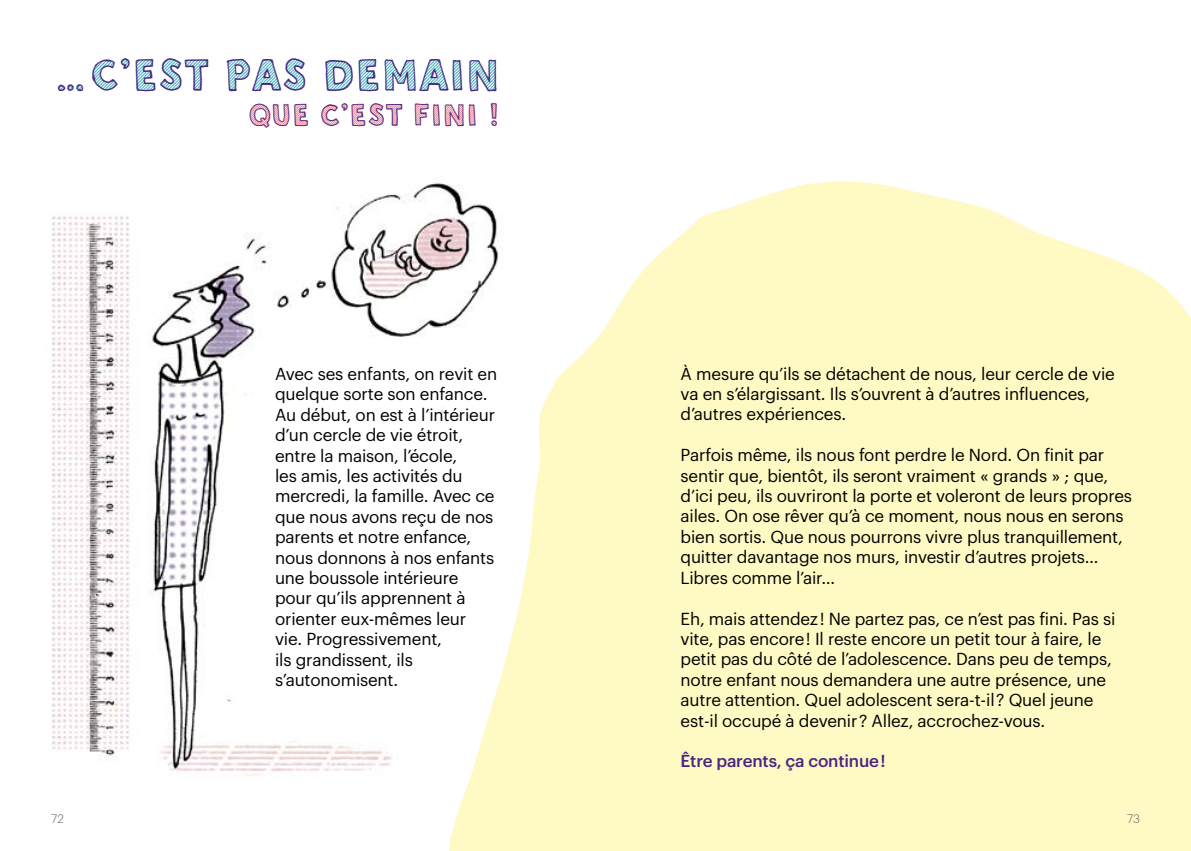
<style>
.page{position:relative;width:1191px;height:851px;background:#fff}
.page>*{position:absolute;margin:0;border:0;box-sizing:border-box;transform-origin:0 0}
.t1{font:46px "SD Sans One";color:#4a2683}
.t2{font:32px "SD Sans One";color:#4a2683}
.t3{font:17px/20.4px "Graphik";letter-spacing:-.01em;color:#000}
.t4{font:500 17px "Graphik";letter-spacing:-.01em;color:#4a2683}
.t5{font:300 12px "Graphik";color:#646363}
</style>
<div class="page">
<img style="left:51px;top:183px;width:450px;height:593px">
<svg style="left:449px;top:306px;width:145px;height:544px;fill:#fff9c3"></svg>
<div style="left:594px;top:498px;width:597px;height:352px;background:#fff9c3"></div>
<svg style="left:590px;top:181px;width:601px;height:609px;fill:#fff9c3"></svg>
<h1 class="t1" style="left:57px;top:45px;width:445px">…C’EST PAS DEMAIN</h1>
<h2 class="t2" style="left:248px;top:94px;width:253px">QUE C’EST FINI !</h2>
<p class="t3" style="left:275px;top:362px;width:224px">Avec ses enfants, on revit en quelque sorte son enfance.<br>Au début, on est à l’intérieur d’un cercle de vie étroit, entre la maison, l’école,<br>les amis, les activités du mercredi, la famille. Avec ce que nous avons reçu de nos parents et notre enfance, nous donnons à nos enfants une boussole intérieure pour qu’ils apprennent à orienter eux-mêmes leur vie. Progressivement,<br>ils grandissent, ils s’autonomisent.</p>
<p class="t3" style="left:680px;top:361px;width:436px">À mesure qu’ils se détachent de nous, leur cercle de vie va en s’élargissant. Ils s’ouvrent à d’autres influences, d’autres expériences.</p>
<p class="t3" style="left:680px;top:443px;width:453px">Parfois même, ils nous font perdre le Nord. On finit par sentir que, bientôt, ils seront vraiment « grands » ; que, d’ici peu, ils ouvriront la porte et voleront de leurs propres ailes. On ose rêver qu’à ce moment, nous nous en serons bien sortis. Que nous pourrons vivre plus tranquillement, quitter davantage nos murs, investir d’autres projets… Libres comme l’air…</p>
<p class="t3" style="left:680px;top:606px;width:436px">Eh, mais attendez ! Ne partez pas, ce n’est pas fini. Pas si vite, pas encore ! Il reste encore un petit tour à faire, le petit pas du côté de l’adolescence. Dans peu de temps, notre enfant nous demandera une autre présence, une autre attention. Quel adolescent sera-t-il ? Quel jeune est-il occupé à devenir ? Allez, accrochez-vous.</p>
<p class="t4" style="left:680px;top:748px;width:207px">Être parents, ça continue !</p>
<p class="t5" style="left:51px;top:810px;width:14px">72</p>
<p class="t5" style="left:1127px;top:810px;width:14px">73</p>
</div>
